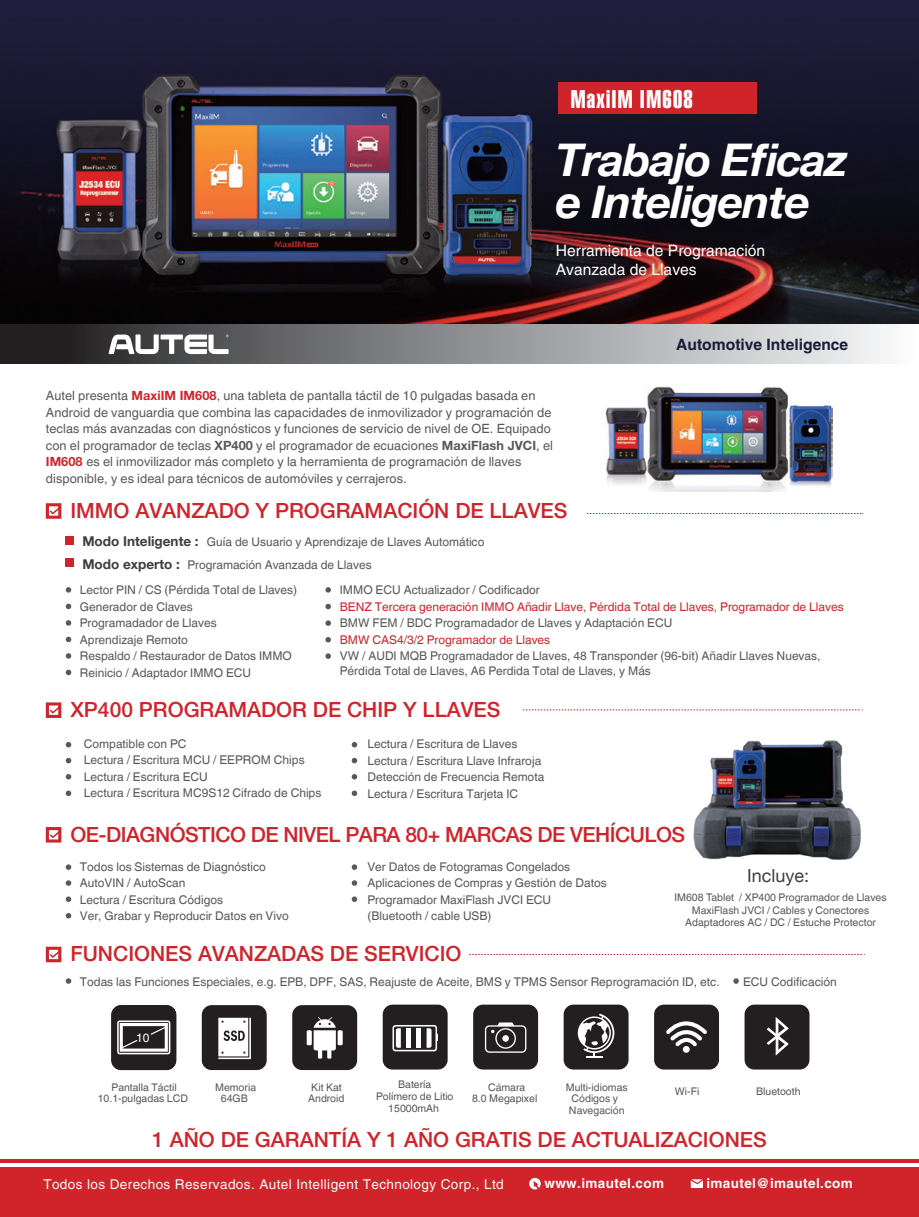
<style>
.page{position:relative;width:919px;height:1217px;background:#fff}
.page>*{position:absolute;margin:0;border:0;box-sizing:border-box;transform-origin:0 0}
.t1{font:italic 700 45px/42px "Helvetica Neue LT Com";letter-spacing:-.025em;color:#fff}
.t2{font:25.05px "Helvetica LT Std Extra Comp";letter-spacing:.05em;color:#fff}
.t3{font:500 21px "Helvetica Neue LT Std";color:#d1232a}
.t4{font:500 21px "Helvetica Neue LT Std";letter-spacing:-.025em;color:#d1232a}
.t5{font:18px "Helvetica Neue LT Com";color:#3e3e3f}
.t6{font:15.6px/18.8px "Helvetica LT Std";color:#fff}
.t7{font:700 15.6px "Helvetica LT Std";color:#1e1b39}
.t8{font:13.5px "Helvetica LT Std";letter-spacing:.03em;color:#fff}
.t9{font:700 13.5px "Helvetica LT Std";letter-spacing:.03em;color:#fff}
.t10{font:700 13.5px/22.4px "Helvetica Neue LT Com";color:#3e3e3f}
.t11{font:12.75px/16.5px "Helvetica World";letter-spacing:.005em;color:#57585a}
.t12{font:12px/16.5px "Helvetica World";color:#57585a}
.t13{font:12px "Helvetica World";color:#d1232a}
.t14{font:12px "Helvetica World";color:#fff}
.t15{font:10.5px/12.6px "Helvetica World";color:#57585a;text-align:center}
.s1{font-family:"Helvetica Neue LT Std";font-weight:700;color:#d1232a}
.s2{font-family:"Helvetica Neue LT Std";font-weight:700}
</style>
<div class="page">
<img style="left:0;top:0;width:918px;height:324px">
<div style="left:0;top:324px;width:918px;height:39px;background:linear-gradient(to right,#1b1a1c,#fbfdff)"></div>
<svg style="left:46px;top:702px;width:15px;height:15px"></svg>
<svg style="left:46px;top:503px;width:15px;height:15px"></svg>
<div style="left:558px;top:82px;width:198px;height:32px;background:#d1232a"></div>
<svg style="left:66px;top:587px;width:5px;height:5px"></svg>
<svg style="left:66px;top:603px;width:5px;height:6px"></svg>
<svg style="left:66px;top:620px;width:5px;height:5px"></svg>
<svg style="left:66px;top:636px;width:5px;height:6px"></svg>
<svg style="left:66px;top:653px;width:5px;height:5px"></svg>
<svg style="left:66px;top:669px;width:5px;height:6px"></svg>
<svg style="left:66px;top:742px;width:5px;height:5px"></svg>
<svg style="left:66px;top:757px;width:5px;height:6px"></svg>
<svg style="left:66px;top:774px;width:5px;height:5px"></svg>
<svg style="left:66px;top:790px;width:5px;height:5px"></svg>
<svg style="left:66px;top:864px;width:5px;height:5px"></svg>
<svg style="left:66px;top:880px;width:5px;height:5px"></svg>
<svg style="left:66px;top:896px;width:5px;height:5px"></svg>
<svg style="left:66px;top:913px;width:5px;height:5px"></svg>
<svg style="left:351px;top:864px;width:6px;height:5px"></svg>
<svg style="left:351px;top:880px;width:6px;height:5px"></svg>
<svg style="left:351px;top:896px;width:6px;height:5px"></svg>
<svg style="left:351px;top:742px;width:6px;height:5px"></svg>
<svg style="left:351px;top:757px;width:6px;height:6px"></svg>
<svg style="left:351px;top:774px;width:6px;height:5px"></svg>
<svg style="left:351px;top:790px;width:6px;height:5px"></svg>
<svg style="left:325px;top:587px;width:6px;height:5px"></svg>
<svg style="left:325px;top:603px;width:6px;height:6px"></svg>
<svg style="left:325px;top:620px;width:6px;height:5px"></svg>
<svg style="left:325px;top:637px;width:6px;height:5px"></svg>
<svg style="left:325px;top:653px;width:6px;height:5px"></svg>
<div style="left:66px;top:536px;width:8px;height:8px;background:#d1232a"></div>
<div style="left:66px;top:558px;width:8px;height:8px;background:#d1232a"></div>
<svg style="left:586px;top:513px;width:276px;height:1px"></svg>
<svg style="left:522px;top:709px;width:340px;height:1px"></svg>
<img style="left:605px;top:386px;width:227px;height:105px">
<svg style="left:46px;top:827px;width:15px;height:15px"></svg>
<svg style="left:46px;top:946px;width:15px;height:16px"></svg>
<svg style="left:733px;top:978px;width:5px;height:5px"></svg>
<svg style="left:66px;top:978px;width:5px;height:5px"></svg>
<div style="left:111px;top:1004px;width:65px;height:65px;background:#231f20;border-radius:10px"></div>
<svg style="left:117px;top:1020px;width:53px;height:34px"></svg>
<div style="left:382px;top:1004px;width:65px;height:65px;background:#231f20;border-radius:10px"></div>
<svg style="left:392px;top:1025px;width:46px;height:26px"></svg>
<div style="left:654px;top:1004px;width:65px;height:65px;background:#231f20;border-radius:10px"></div>
<svg style="left:666px;top:1021px;width:41px;height:25px"></svg>
<svg style="left:682px;top:1045px;width:7px;height:7px"></svg>
<div style="left:292px;top:1004px;width:65px;height:65px;background:#231f20;border-radius:10px"></div>
<div style="left:307px;top:1030px;width:5px;height:14px;background:#fff;border-radius:2px"></div>
<div style="left:337px;top:1030px;width:5px;height:14px;background:#fff;border-radius:2px"></div>
<svg style="left:313px;top:1017px;width:23px;height:41px"></svg>
<div style="left:563px;top:1004px;width:65px;height:65px;background:#231f20;border-radius:10px"></div>
<svg style="left:577px;top:1013px;width:37px;height:44px"></svg>
<div style="left:202px;top:1004px;width:65px;height:65px;background:#231f20;border-radius:10px"></div>
<svg style="left:218px;top:1017px;width:33px;height:41px"></svg>
<div style="left:473px;top:1004px;width:65px;height:65px;background:#231f20;border-radius:10px"></div>
<div style="left:485px;top:1025px;width:41px;height:27px;border:1px solid #fff;border-radius:4px"></div>
<div style="left:495px;top:1027px;width:21px;height:21px;border:1px solid #fff;border-radius:50%"></div>
<svg style="left:502px;top:1034px;width:7px;height:7px"></svg>
<svg style="left:491px;top:1022px;width:23px;height:10px"></svg>
<div style="left:744px;top:1004px;width:65px;height:65px;background:#231f20;border-radius:10px"></div>
<svg style="left:766px;top:1017px;width:22px;height:38px"></svg>
<img style="left:693px;top:740px;width:168px;height:120px">
<div style="left:0;top:1167px;width:918px;height:49px;background:#d1232a"></div>
<hr style="left:0;top:1159px;width:918px;height:3px;background:#d1232a">
<svg style="left:108px;top:334px;width:121px;height:20px"></svg>
<svg style="left:529px;top:1177px;width:11px;height:12px"></svg>
<svg style="left:690px;top:1179px;width:13px;height:8px"></svg>
<h2 class="t2" style="left:570px;top:84px;width:123px">MaxiIM IM608</h2>
<h1 class="t1" style="left:555px;top:137px;width:293px">Trabajo Eficaz e Inteligente</h1>
<h3 class="t6" style="left:555px;top:241px;width:211px">Herramienta de Programación<br>Avanzada de Llaves</h3>
<p class="t11" style="left:46px;top:387px;width:508px">Autel presenta <span class="s1">MaxiIM IM608</span>, una tableta de pantalla táctil de 10 pulgadas basada en Android de vanguardia que combina las capacidades de inmovilizador y programación de teclas más avanzadas con diagnósticos y funciones de servicio de nivel de OE. Equipado con el programador de teclas <span class="s2">XP400</span> y el programador de ecuaciones <span class="s2">MaxiFlash JVCI</span>, el <span class="s1">IM608</span> es el inmovilizador más completo y la herramienta de programación de llaves disponible, y es ideal para técnicos de automóviles y cerrajeros.</p>
<h3 class="t3" style="left:70px;top:498px;width:498px">IMMO AVANZADO Y PROGRAMACIÓN DE LLAVES</h3>
<p class="t10" style="left:82px;top:529px;width:118px">Modo Inteligente :<br>Modo experto :</p>
<p class="t12" style="left:187px;top:530px;width:298px;line-height:22.4px;text-indent:20px">Guía de Usuario y Aprendizaje de Llaves Automático<br>Programación Avanzada de Llaves</p>
<h3 class="t7" style="left:676px;top:335px;width:173px">Automotive Inteligence</h3>
<p class="t12" style="left:80px;top:581px;width:219px">Lector PIN / CS (Pérdida Total de Llaves)<br>Generador de Claves<br>Programadador de Llaves<br>Aprendizaje Remoto<br>Respaldo / Restaurador de Datos IMMO</p>
<p class="t12" style="left:340px;top:581px;width:201px">IMMO ECU Actualizador / Codificador</p>
<p class="t13" style="left:340px;top:599px;width:505px">BENZ Tercera generación IMMO Añadir Llave, Pérdida Total de Llaves, Programador de Llaves</p>
<p class="t12" style="left:340px;top:614px;width:334px">BMW FEM / BDC Programadador de Llaves y Adaptación ECU</p>
<p class="t13" style="left:340px;top:632px;width:212px">BMW CAS4/3/2 Programador de Llaves</p>
<p class="t12" style="left:340px;top:647px;width:482px">VW / AUDI MQB Programadador de Llaves, 48 Transponder (96-bit) Añadir Llaves Nuevas,</p>
<p class="t12" style="left:80px;top:664px;width:173px">Reinicio / Adaptador IMMO ECU</p>
<p class="t12" style="left:340px;top:662px;width:312px">Pérdida Total de Llaves, A6 Perdida Total de Llaves, y Más</p>
<h3 class="t3" style="left:70px;top:697px;width:431px">XP400 PROGRAMADOR DE CHIP Y LLAVES</h3>
<p class="t12" style="left:84px;top:735px;width:239px">Compatible con PC<br>Lectura / Escritura MCU / EEPROM Chips<br>Lectura / Escritura ECU<br>Lectura / Escritura MC9S12 Cifrado de Chips</p>
<p class="t12" style="left:367px;top:735px;width:178px">Lectura / Escritura de Llaves<br>Lectura / Escritura Llave Infraroja<br>Detección de Frecuencia Remota<br>Lectura / Escritura Tarjeta IC</p>
<h3 class="t4" style="left:70px;top:821px;width:616px">OE-DIAGNÓSTICO DE NIVEL PARA 80+ MARCAS DE VEHÍCULOS</h3>
<p class="t12" style="left:80px;top:858px;width:210px">Todos los Sistemas de Diagnóstico<br>AutoVIN / AutoScan<br>Lectura / Escritura Códigos<br>Ver, Grabar y Reproducir Datos en Vivo</p>
<p class="t12" style="left:367px;top:858px;width:241px">Ver Datos de Fotogramas Congelados<br>Aplicaciones de Compras y Gestión de Datos</p>
<h3 class="t3" style="left:70px;top:940px;width:392px">FUNCIONES AVANZADAS DE SERVICIO</h3>
<h3 class="t5" style="left:747px;top:864px;width:64px">Incluye:</h3>
<p class="t15" style="left:674px;top:890px;width:214px">IM608 Tablet / XP400 Programador de Llaves<br>MaxiFlash JVCI / Cables y Conectores<br>Adaptadores AC / DC / Estuche Protector</p>
<p class="t12" style="left:367px;top:891px;width:185px">Programador MaxiFlash JVCI ECU (Bluetooth / cable USB)</p>
<p class="t12" style="left:80px;top:973px;width:641px">Todas las Funciones Especiales, e.g. EPB, DPF, SAS, Reajuste de Aceite, BMS y TPMS Sensor Reprogramación ID, etc.</p>
<p class="t12" style="left:743px;top:973px;width:95px">ECU Codificación</p>
<p class="t14" style="left:136px;top:1030px;width:15px">10</p>
<p class="t15" style="left:112px;top:1080px;width:67px">Pantalla Táctil</p>
<p class="t15" style="left:98px;top:1091px;width:92px">10.1-pulgadas LCD</p>
<p class="t15" style="left:215px;top:1080px;width:43px">Memoria</p>
<p class="t15" style="left:221px;top:1091px;width:28px">64GB</p>
<p class="t15" style="left:376px;top:1077px;width:79px">Batería<br>Polímero de Litio</p>
<p class="t15" style="left:488px;top:1080px;width:39px">Cámara</p>
<p class="t15" style="left:675px;top:1084px;width:26px">Wi-Fi</p>
<p class="t15" style="left:756px;top:1084px;width:46px">Bluetooth</p>
<p class="t15" style="left:311px;top:1080px;width:32px">Kit Kat</p>
<p class="t15" style="left:565px;top:1082px;width:63px;line-height:10.5px">Multi-idiomas<br>Códigos y</p>
<p class="t15" style="left:388px;top:1101px;width:52px">15000mAh</p>
<p class="t15" style="left:569px;top:1104px;width:57px">Navegación</p>
<p class="t15" style="left:308px;top:1091px;width:38px">Android</p>
<p class="t15" style="left:472px;top:1091px;width:67px">8.0 Megapixel</p>
<h3 class="t3" style="left:152px;top:1126px;width:616px">1 AÑO DE GARANTÍA Y 1 AÑO GRATIS DE ACTUALIZACIONES</h3>
<p class="t8" style="left:43px;top:1175px;width:462px">Todos los Derechos Reservados. Autel Intelligent Technology Corp., Ltd</p>
<p class="t9" style="left:544px;top:1174px;width:121px">www.imautel.com</p>
<p class="t9" style="left:706px;top:1174px;width:148px">imautel@imautel.com</p>
</div>
